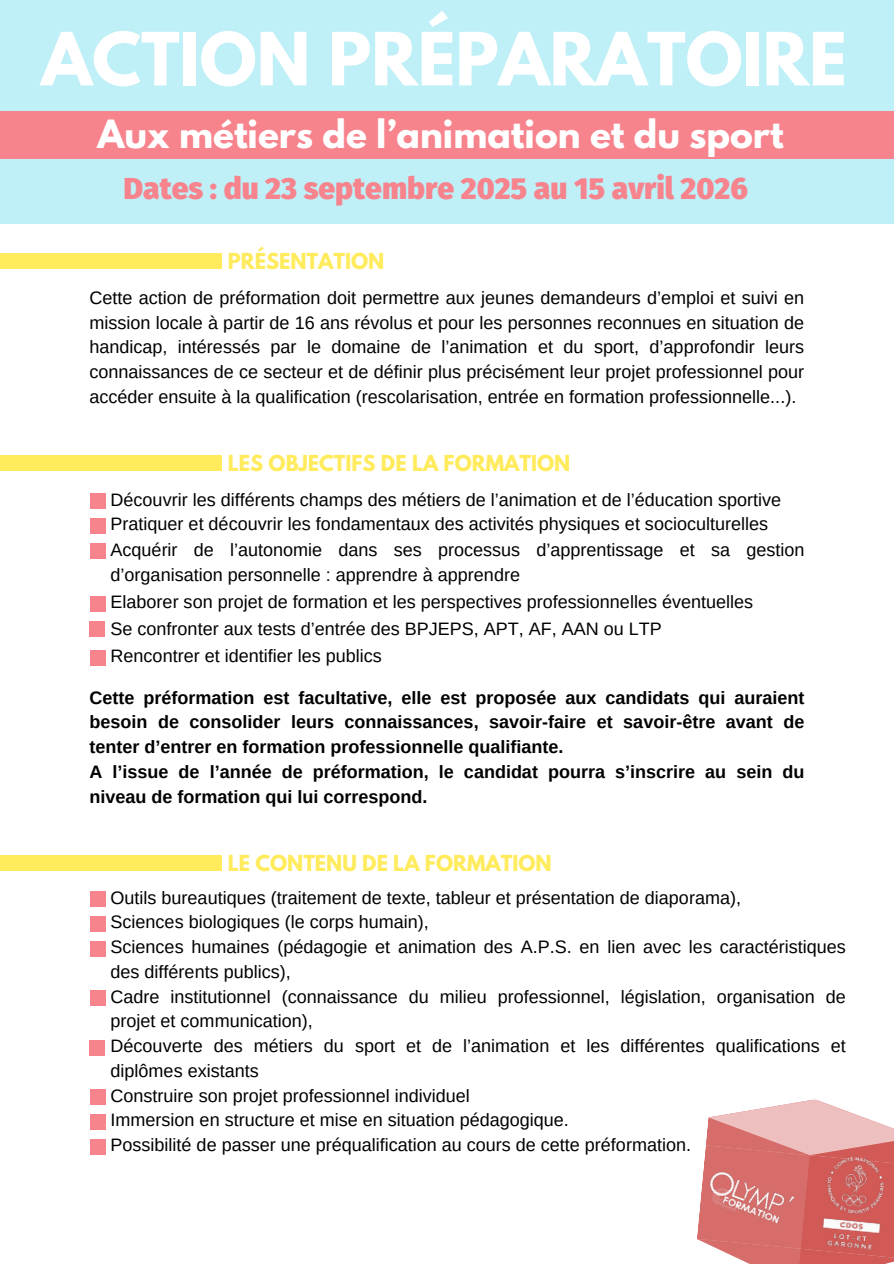
<style>
.page{position:relative;width:894px;height:1264px;background:#fff}
.page>*{position:absolute;margin:0;border:0;box-sizing:border-box;transform-origin:0 0}
.t1{font:700 64.95px "League Spartan";color:#fff}
.t2{font:700 34.5px "League Spartan";color:#fff}
.t3{font:900 30px "Fira Sans";color:#f7838d}
.t4{font:700 19.5px "League Spartan";color:#ffeb5b}
.t5{font:18px/24.8px "Arimo";color:#000}
.t6{font:700 18px/24.8px "Arimo";color:#000}
</style>
<div class="page">
<div style="left:0;top:0;width:893px;height:223px;background:#c0f0f7"></div>
<div style="left:0;top:111px;width:893px;height:48px;background:#f7838d"></div>
<div style="left:0;top:253px;width:222px;height:16px;background:#ffeb5b"></div>
<div style="left:0;top:455px;width:222px;height:16px;background:#ffeb5b"></div>
<div style="left:89px;top:493px;width:16px;height:16px;background:#f7838d"></div>
<div style="left:90px;top:518px;width:16px;height:16px;background:#f7838d"></div>
<div style="left:89px;top:543px;width:16px;height:15px;background:#f7838d"></div>
<div style="left:89px;top:596px;width:16px;height:16px;background:#f7838d"></div>
<div style="left:89px;top:621px;width:16px;height:15px;background:#f7838d"></div>
<div style="left:90px;top:650px;width:16px;height:15px;background:#f7838d"></div>
<div style="left:0;top:854px;width:222px;height:16px;background:#ffeb5b"></div>
<div style="left:89px;top:891px;width:16px;height:16px;background:#f7838d"></div>
<div style="left:90px;top:916px;width:16px;height:15px;background:#f7838d"></div>
<div style="left:89px;top:940px;width:16px;height:16px;background:#f7838d"></div>
<div style="left:90px;top:990px;width:16px;height:16px;background:#f7838d"></div>
<div style="left:90px;top:1089px;width:16px;height:16px;background:#f7838d"></div>
<div style="left:89px;top:1039px;width:16px;height:16px;background:#f7838d"></div>
<div style="left:90px;top:1114px;width:16px;height:15px;background:#f7838d"></div>
<div style="left:90px;top:1138px;width:16px;height:16px;background:#f7838d"></div>
<svg style="left:701px;top:1099px;width:192px;height:164px"></svg>
<img style="left:815px;top:1151px;width:77px;height:106px">
<img style="left:697px;top:1158px;width:115px;height:83px">
<h2 class="t1" style="left:41px;top:27px;width:806px">ACTION PRÉPARATOIRE</h2>
<h1 class="t2" style="left:97px;top:117px;width:687px">Aux métiers de l’animation et du sport</h1>
<h3 class="t3" style="left:123px;top:171px;width:625px">Dates : du 23 septembre 2025 au 15 avril 2026</h3>
<h4 class="t4" style="left:228px;top:252px;width:158px">PRÉSENTATION</h4>
<p class="t5" style="left:89px;top:285px;width:716px;text-align:justify">Cette action de préformation doit permettre aux jeunes demandeurs d’emploi et suivi en mission locale à partir de 16 ans révolus et pour les personnes reconnues en situation de handicap, intéressés par le domaine de l’animation et du sport, d’approfondir leurs connaissances de ce secteur et de définir plus précisément leur projet professionnel pour accéder ensuite à la qualification (rescolarisation, entrée en formation professionnelle...).</p>
<h4 class="t4" style="left:228px;top:454px;width:344px">LES OBJECTIFS DE LA FORMATION</h4>
<p class="t5" style="left:111px;top:487px;width:671px">Découvrir les différents champs des métiers de l’animation et de l’éducation sportive</p>
<p class="t5" style="left:111px;top:512px;width:658px">Pratiquer et découvrir les fondamentaux des activités physiques et socioculturelles</p>
<p class="t5" style="left:111px;top:537px;width:695px">Acquérir de l’autonomie dans ses processus d’apprentissage et sa gestion d’organisation personnelle : apprendre à apprendre</p>
<p class="t5" style="left:111px;top:589px;width:643px">Elaborer son projet de formation et les perspectives professionnelles éventuelles</p>
<p class="t5" style="left:111px;top:643px;width:272px">Rencontrer et identifier les publics</p>
<p class="t5" style="left:111px;top:616px;width:552px">Se confronter aux tests d’entrée des BPJEPS, APT, AF, AAN ou LTP</p>
<h5 class="t6" style="left:89px;top:685px;width:716px">Cette préformation est facultative, elle est proposée aux candidats qui auraient besoin de consolider leurs connaissances, savoir-faire et savoir-être avant de tenter d’entrer en formation professionnelle qualifiante.<br>A l’issue de l’année de préformation, le candidat pourra s’inscrire au sein du niveau de formation qui lui correspond.</h5>
<h4 class="t4" style="left:228px;top:853px;width:325px">LE CONTENU DE LA FORMATION</h4>
<p class="t5" style="left:111px;top:884px;width:631px">Outils bureautiques (traitement de texte, tableur et présentation de diaporama),</p>
<p class="t5" style="left:111px;top:909px;width:320px">Sciences biologiques (le corps humain),</p>
<p class="t5" style="left:111px;top:934px;width:736px">Sciences humaines (pédagogie et animation des A.P.S. en lien avec les caractéristiques des différents publics),</p>
<p class="t5" style="left:111px;top:983px;width:736px">Cadre institutionnel (connaissance du milieu professionnel, législation, organisation de projet et communication),</p>
<p class="t5" style="left:111px;top:1033px;width:736px">Découverte des métiers du sport et de l’animation et les différentes qualifications et diplômes existants</p>
<p class="t5" style="left:111px;top:1082px;width:361px">Construire son projet professionnel individuel</p>
<p class="t5" style="left:111px;top:1107px;width:459px">Immersion en structure et mise en situation pédagogique.</p>
<p class="t5" style="left:111px;top:1132px;width:581px">Possibilité de passer une préqualification au cours de cette préformation.</p>
</div>
